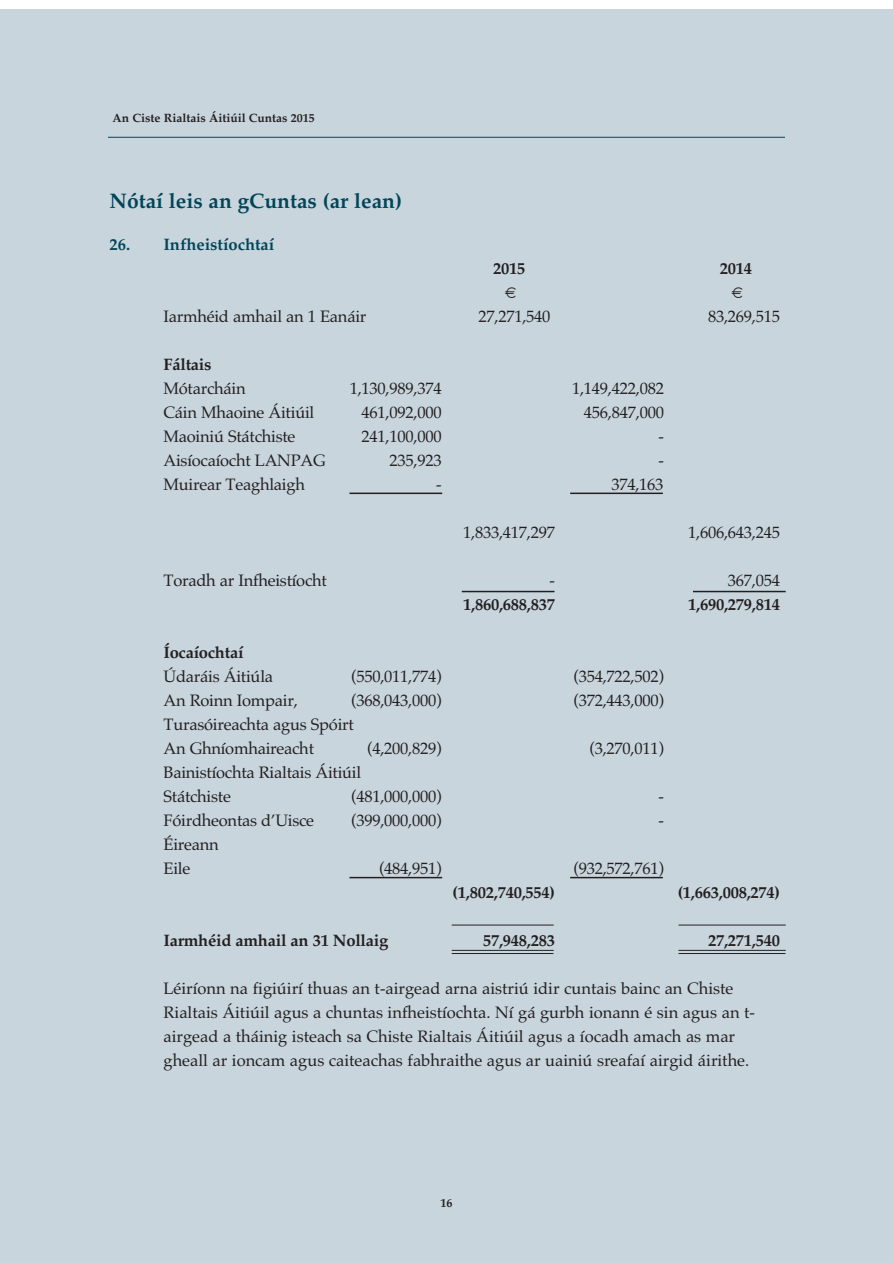
<style>
.page{position:relative;width:893px;height:1263px;background:#fff}
.page>*{position:absolute;margin:0;border:0;box-sizing:border-box;transform-origin:0 0}
.t1{font:700 21px "Palatino";color:#014558}
.t2{font:16.5px/24px "Palatino";letter-spacing:-.015em;color:#231f20}
.t3{font:700 16.5px "Palatino";letter-spacing:-.015em;color:#231f20}
.t4{font:700 16.5px "Palatino";color:#014558}
.t5{font:700 12px "Palatino";color:#231f20}
</style>
<div class="page">
<div style="left:0;top:9px;width:893px;height:1254px;background:#c8d5dd"></div>
<hr style="left:108px;top:137px;width:677px;height:1px;background:#014558">
<hr style="left:349px;top:493px;width:93px;height:1px;background:#231f20">
<hr style="left:570px;top:493px;width:93px;height:1px;background:#231f20">
<hr style="left:462px;top:591px;width:92px;height:1px;background:#231f20">
<hr style="left:693px;top:591px;width:93px;height:1px;background:#231f20">
<hr style="left:452px;top:925px;width:102px;height:1px;background:#231f20">
<hr style="left:452px;top:950px;width:102px;height:1px;background:#231f20">
<hr style="left:452px;top:953px;width:101px;height:1px;background:#231f20">
<hr style="left:678px;top:925px;width:108px;height:1px;background:#231f20">
<hr style="left:678px;top:950px;width:108px;height:1px;background:#231f20">
<hr style="left:678px;top:953px;width:107px;height:1px;background:#231f20">
<hr style="left:349px;top:877px;width:93px;height:1px;background:#231f20">
<hr style="left:570px;top:877px;width:93px;height:1px;background:#231f20">
<p class="t5" style="left:112px;top:110px;width:204px">An Ciste Rialtais Áitiúil Cuntas 2015</p>
<p class="t1" style="left:110px;top:188px;width:294px">Nótaí leis an gCuntas (ar lean)</p>
<p class="t4" style="left:110px;top:234px;width:166px">26. Infheistíochtaí</p>
<p class="t3" style="left:493px;top:258px;width:34px">2015</p>
<p class="t3" style="left:720px;top:258px;width:34px">2014</p>
<p class="t3" style="left:506px;top:282px;width:14px">€</p>
<p class="t3" style="left:732px;top:282px;width:14px">€</p>
<p class="t2" style="left:164px;top:304px;width:204px">Iarmhéid amhail an 1 Eanáir</p>
<p class="t2" style="left:478px;top:304px;width:74px">27,271,540</p>
<p class="t2" style="left:708px;top:304px;width:74px">83,269,515</p>
<p class="t3" style="left:164px;top:354px;width:50px">Fáltais</p>
<p class="t2" style="left:164px;top:376px;width:84px">Mótarcháin</p>
<p class="t2" style="left:350px;top:376px;width:93px">1,130,989,374</p>
<p class="t2" style="left:572px;top:376px;width:93px">1,149,422,082</p>
<p class="t2" style="left:164px;top:400px;width:152px">Cáin Mhaoine Áitiúil</p>
<p class="t2" style="left:362px;top:400px;width:82px">461,092,000</p>
<p class="t2" style="left:584px;top:400px;width:82px">456,847,000</p>
<p class="t2" style="left:164px;top:424px;width:134px">Maoiniú Státchiste</p>
<p class="t2" style="left:362px;top:424px;width:82px">241,100,000</p>
<p class="t2" style="left:658px;top:424px;width:7px">-</p>
<p class="t2" style="left:164px;top:448px;width:164px">Aisíocaíocht LANPAG</p>
<p class="t2" style="left:389px;top:448px;width:54px">235,923</p>
<p class="t2" style="left:658px;top:448px;width:7px">-</p>
<p class="t2" style="left:164px;top:472px;width:143px">Muirear Teaghlaigh</p>
<p class="t2" style="left:436px;top:472px;width:7px">-</p>
<p class="t2" style="left:611px;top:472px;width:54px">374,163</p>
<p class="t2" style="left:463px;top:520px;width:93px">1,833,417,297</p>
<p class="t2" style="left:688px;top:520px;width:93px">1,606,643,245</p>
<p class="t2" style="left:164px;top:568px;width:165px">Toradh ar Infheistíocht</p>
<p class="t2" style="left:550px;top:568px;width:7px">-</p>
<p class="t2" style="left:728px;top:568px;width:54px">367,054</p>
<p class="t3" style="left:463px;top:594px;width:93px">1,860,688,837</p>
<p class="t3" style="left:688px;top:594px;width:93px">1,690,279,814</p>
<p class="t3" style="left:164px;top:642px;width:82px">Íocaíochtaí</p>
<p class="t2" style="left:164px;top:664px;width:111px">Údaráis Áitiúla</p>
<p class="t2" style="left:351px;top:664px;width:92px">(550,011,774)</p>
<p class="t2" style="left:573px;top:664px;width:92px">(354,722,502)</p>
<p class="t2" style="left:164px;top:688px;width:136px">An Roinn Iompair,</p>
<p class="t2" style="left:351px;top:688px;width:92px">(368,043,000)</p>
<p class="t2" style="left:573px;top:688px;width:92px">(372,443,000)</p>
<p class="t2" style="left:164px;top:712px;width:192px">Turasóireachta agus Spóirt<br>An Ghníomhaireacht</p>
<p class="t2" style="left:367px;top:736px;width:76px">(4,200,829)</p>
<p class="t2" style="left:589px;top:736px;width:76px">(3,270,011)</p>
<p class="t2" style="left:164px;top:760px;width:199px">Bainistíochta Rialtais Áitiúil<br>Státchiste</p>
<p class="t2" style="left:351px;top:784px;width:92px">(481,000,000)</p>
<p class="t2" style="left:658px;top:784px;width:7px">-</p>
<p class="t2" style="left:164px;top:808px;width:152px">Fóirdheontas d’Uisce</p>
<p class="t2" style="left:351px;top:808px;width:92px">(399,000,000)</p>
<p class="t2" style="left:658px;top:808px;width:7px">-</p>
<p class="t2" style="left:164px;top:832px;width:57px">Éireann<br>Eile</p>
<p class="t2" style="left:379px;top:856px;width:64px">(484,951)</p>
<p class="t2" style="left:573px;top:856px;width:92px">(932,572,761)</p>
<p class="t3" style="left:453px;top:882px;width:104px">(1,802,740,554)</p>
<p class="t3" style="left:678px;top:882px;width:104px">(1,663,008,274)</p>
<p class="t3" style="left:164px;top:930px;width:226px">Iarmhéid amhail an 31 Nollaig</p>
<p class="t3" style="left:483px;top:930px;width:74px">57,948,283</p>
<p class="t3" style="left:708px;top:930px;width:74px">27,271,540</p>
<p class="t2" style="left:163px;top:976px;width:593px">Léiríonn na figiúirí thuas an t-airgead arna aistriú idir cuntais bainc an Chiste Rialtais Áitiúil agus a chuntas infheistíochta. Ní gá gurbh ionann é sin agus an t&shy;airgead a tháinig isteach sa Chiste Rialtais Áitiúil agus a íocadh amach as mar gheall ar ioncam agus caiteachas fabhraithe agus ar uainiú sreafaí airgid áirithe.</p>
<p class="t5" style="left:440px;top:1195px;width:13px">16</p>
</div>
